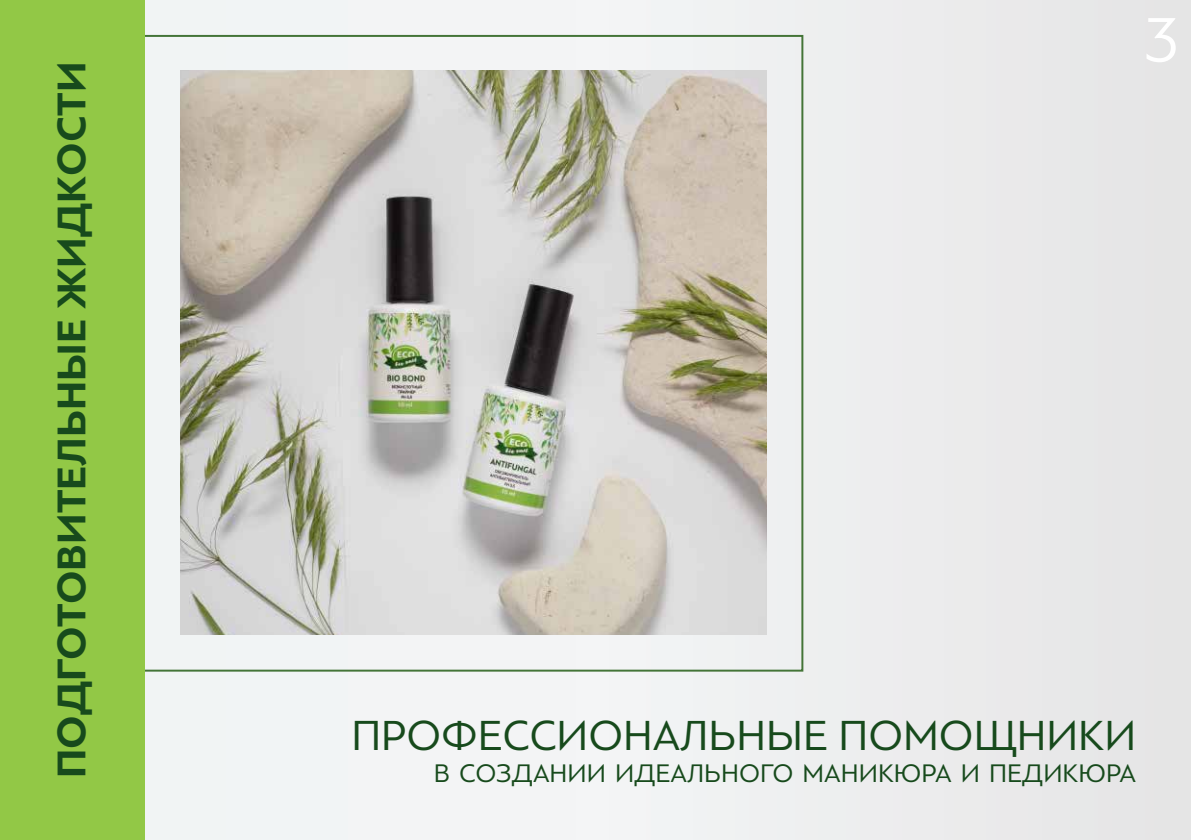
<style>
.page{position:relative;width:1191px;height:840px;background:#fff}
.page>*{position:absolute;margin:0;border:0;box-sizing:border-box;transform-origin:0 0}
.t1{font:66px "PF Bague Sans Pro";color:#fff}
.t2{font:44px "PF Bague Sans Pro";color:#174a1c}
.t3{font:700 42px "PF Bague Sans Pro";color:#174a1c}
.t4{font:26.6px "PF Bague Sans Pro";color:#174a1c}
</style>
<div class="page">
<div style="left:2px;top:0;width:1189px;height:839px;background:#ededee"></div>
<img style="left:180px;top:70px;width:586px;height:564px">
<div style="left:0;top:0;width:145px;height:839px;background:#92c846"></div>
<h3 class="t3" style="left:46px;top:777px;width:717px;rotate:-90deg">ПОДГОТОВИТЕЛЬНЫЕ ЖИДКОСТИ</h3>
<h1 class="t1" style="left:1144px;top:2px;width:38px">3</h1>
<h2 class="t2" style="left:351px;top:710px;width:786px">ПРОФЕССИОНАЛЬНЫЕ ПОМОЩНИКИ</h2>
<p class="t4" style="left:434px;top:757px;width:704px">В СОЗДАНИИ ИДЕАЛЬНОГО МАНИКЮРА И ПЕДИКЮРА</p>
</div>
